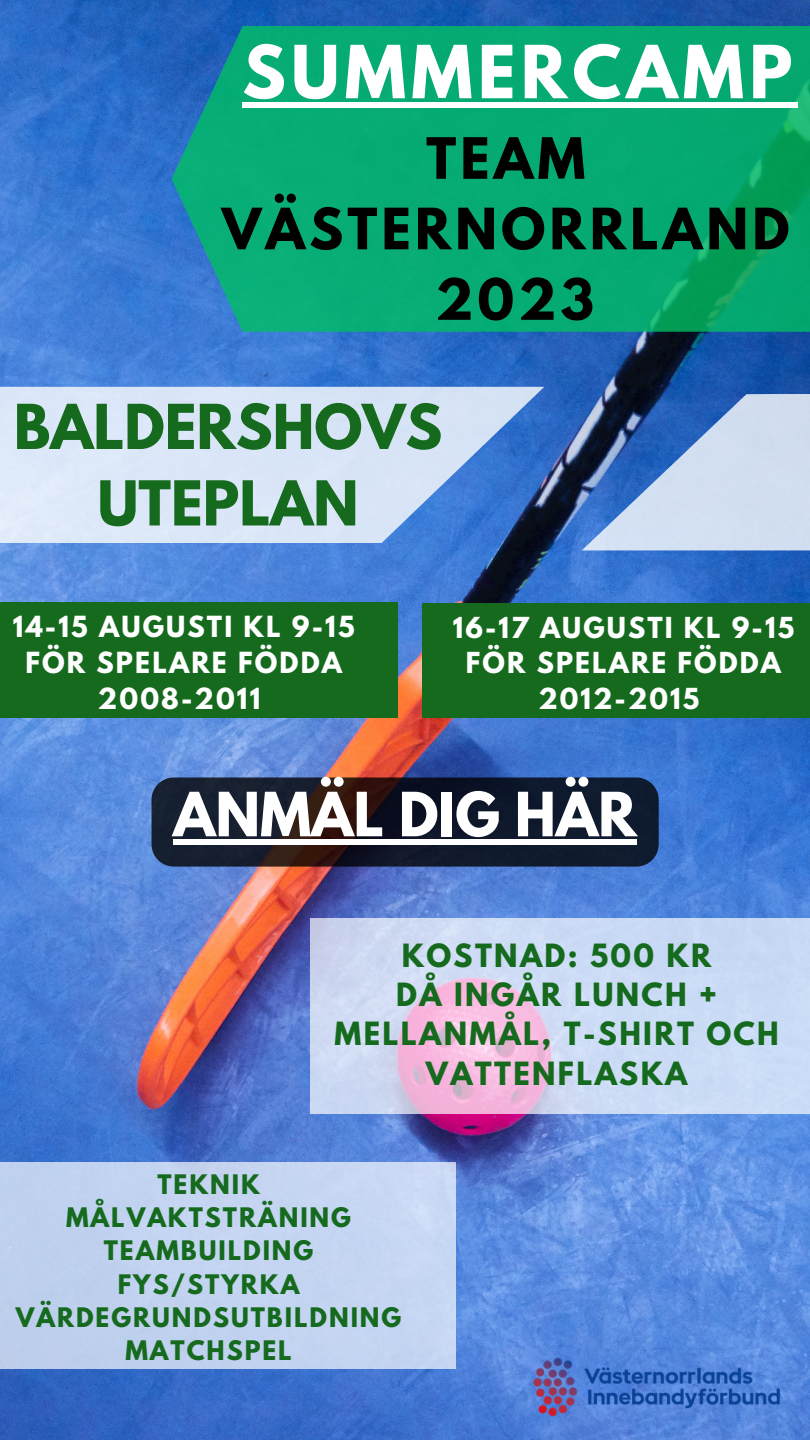
<style>
.page{position:relative;width:810px;height:1440px;background:#fff}
.page>*{position:absolute;margin:0;border:0;box-sizing:border-box;transform-origin:0 0}
.t1{font:700 64.8px "League Spartan";letter-spacing:.08em;color:#fff}
.t2{font:700 54.8px/76.5px "League Spartan";color:#156a1e;text-align:center}
.t3{font:700 54px "League Spartan";color:#fff}
.t4{font:700 50.5px/70.5px "League Spartan";letter-spacing:.08em;color:#000;text-align:center}
.t5{font:700 28.4px/39.3px "League Spartan";letter-spacing:.08em;color:#156a1e;text-align:center}
.t6{font:700 25.8px/35.9px "League Spartan";letter-spacing:.08em;color:#fff;text-align:center}
.t7{font:700 25.6px/35.9px "League Spartan";letter-spacing:.08em;color:#fff;text-align:center}
.t8{font:700 23.8px/33.3px "League Spartan";letter-spacing:.08em;color:#156a1e;text-align:center}
</style>
<div class="page">
<img style="left:0;top:0;width:810px;height:1440px">
<svg style="left:172px;top:26px;width:638px;height:306px;fill:#06ab73"></svg>
<svg style="left:0;top:387px;width:544px;height:156px;fill:#dae6f7"></svg>
<div style="left:0;top:603px;width:397px;height:115px;background:#156a1e"></div>
<svg style="left:310px;top:918px;width:500px;height:196px;fill:#cddaf4"></svg>
<svg style="left:582px;top:394px;width:228px;height:156px;fill:#d1ddef"></svg>
<div style="left:423px;top:603px;width:387px;height:114px;background:#156a1e"></div>
<img style="left:515px;top:1325px;width:290px;height:112px">
<div style="left:242px;top:102px;width:556px;height:6px;background:#fff"></div>
<div style="left:0;top:1163px;width:456px;height:206px;background:#c3d4f1"></div>
<div style="left:152px;top:777px;width:507px;height:90px;background:#000;border-radius:22px;opacity:.79"></div>
<div style="left:173px;top:839px;width:464px;height:6px;background:#fff"></div>
<p class="t1" style="left:242px;top:40px;width:552px">SUMMERCAMP</p>
<p class="t4" style="left:222px;top:130px;width:569px">TEAM<br>VÄSTERNORRLAND</p>
<p class="t4" style="left:435px;top:271px;width:160px">2023</p>
<p class="t2" style="left:14px;top:396px;width:430px">BALDERSHOVS<br>UTEPLAN</p>
<p class="t6" style="left:13px;top:612px;width:343px">14-15 AUGUSTI KL 9-15<br>FÖR SPELARE FÖDDA<br>2008-2011</p>
<p class="t7" style="left:453px;top:613px;width:343px">16-17 AUGUSTI KL 9-15<br>FÖR SPELARE FÖDDA<br>2012-2015</p>
<p class="t3" style="left:173px;top:788px;width:465px">ANMÄL DIG HÄR</p>
<p class="t5" style="left:402px;top:939px;width:311px">KOSTNAD: 500 KR</p>
<p class="t5" style="left:335px;top:979px;width:446px">DÅ INGÅR LUNCH +<br>MELLANMÅL, T-SHIRT OCH<br>VATTENFLASKA</p>
<p class="t8" style="left:157px;top:1170px;width:104px">TEKNIK</p>
<p class="t8" style="left:66px;top:1204px;width:286px">MÅLVAKTSTRÄNING</p>
<p class="t8" style="left:104px;top:1237px;width:211px">TEAMBUILDING</p>
<p class="t8" style="left:16px;top:1270px;width:387px">FYS/STYRKA<br>VÄRDEGRUNDSUTBILDNING<br>MATCHSPEL</p>
</div>
